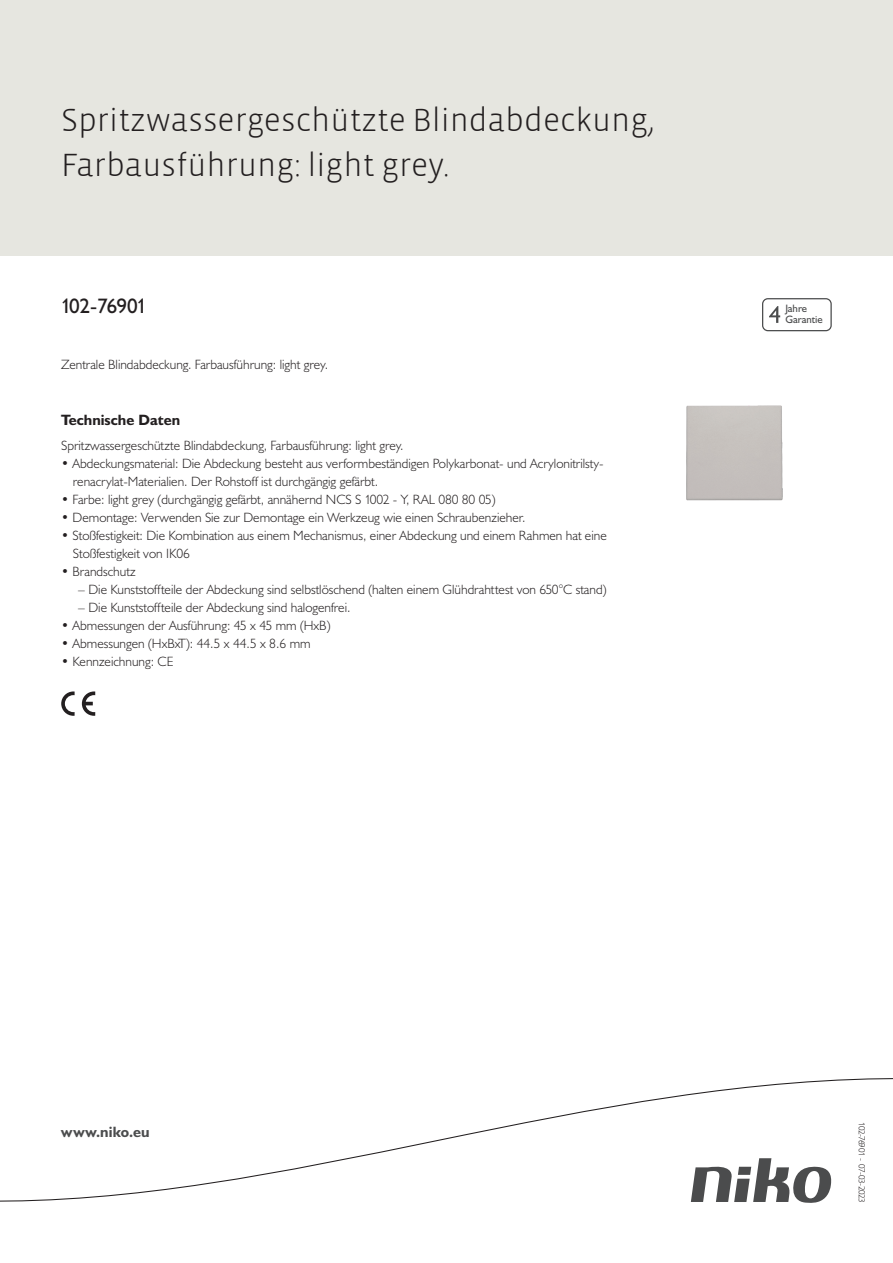
<style>
.page{position:relative;width:893px;height:1263px;background:#fff}
.page>*{position:absolute;margin:0;border:0;box-sizing:border-box;transform-origin:0 0}
.Title_datasheets{font:300 33px/45px "Vista Sans";color:#231f20}
.Article_number{font:21px "Humanist 521 BT";letter-spacing:-.04em;color:#231f20}
.Titles_parts{font:700 15px "Humanist 521 BT";color:#231f20}
.titel_afbeelding{font:700 15px "Humanist 521 BT";letter-spacing:.005em;color:#4b4c4d}
.USP_Bullets{font:300 13.5px/18px "Humanist 521 BT";color:#231f20}
.USP_Bullets_level_2{font:300 13.5px "Humanist 521 BT";color:#231f20}
.Platte_tekst_CAB{font:300 13.5px "Humanist 521 BT";color:#231f20}
.t1{font:10.8px/10.8px "Humanist 521 BT";color:#4b4c4d}
.Revision{font:300 9px "Humanist 521 BT";letter-spacing:-.05em;color:#231f20}
</style>
<div class="page">
<div style="left:0;top:0;width:893px;height:255px;background:#e6e6e0"></div>
<svg style="left:82px;top:691px;width:13px;height:25px"></svg>
<svg style="left:61px;top:691px;width:14px;height:25px"></svg>
<svg style="left:762px;top:298px;width:70px;height:33px"></svg>
<svg style="left:0;top:1078px;width:893px;height:125px"></svg>
<img style="left:686px;top:405px;width:97px;height:96px">
<p class="Title_datasheets" style="left:61px;top:98px;width:595px">Spritzwassergeschützte Blindabdeckung,<br>Farbausführung: light grey.</p>
<p class="Article_number" style="left:61px;top:293px;width:88px">102-76901</p>
<p class="t1" style="left:785px;top:303px;width:39px">Jahre<br>Garantie</p>
<p class="Platte_tekst_CAB" style="left:61px;top:356px;width:268px">Zentrale Blindabdeckung. Farbausführung: light grey.</p>
<p class="Titles_parts" style="left:61px;top:411px;width:120px">Technische Daten</p>
<p class="Platte_tekst_CAB" style="left:61px;top:437px;width:344px">Spritzwassergeschützte Blindabdeckung, Farbausführung: light grey.</p>
<p class="USP_Bullets" style="left:73px;top:454px;width:532px;text-indent:-12px">• Abdeckungsmaterial: Die Abdeckung besteht aus verformbeständigen Polykarbonat- und Acrylonitrilsty&shy;renacrylat-Materialien. Der Rohstoff ist durchgängig gefärbt.</p>
<p class="USP_Bullets" style="left:61px;top:490px;width:436px">• Farbe: light grey (durchgängig gefärbt, annähernd NCS S 1002 - Y, RAL 080 80 05)</p>
<p class="USP_Bullets" style="left:61px;top:508px;width:466px">• Demontage: Verwenden Sie zur Demontage ein Werkzeug wie einen Schraubenzieher.</p>
<p class="USP_Bullets" style="left:73px;top:526px;width:535px;text-indent:-12px">• Stoßfestigkeit: Die Kombination aus einem Mechanismus, einer Abdeckung und einem Rahmen hat eine<br>Stoßfestigkeit von IK06</p>
<p class="USP_Bullets" style="left:61px;top:562px;width:76px">• Brandschutz</p>
<p class="USP_Bullets_level_2" style="left:78px;top:581px;width:530px">– Die Kunststoffteile der Abdeckung sind selbstlöschend (halten einem Glühdrahttest von 650°C stand)</p>
<p class="USP_Bullets_level_2" style="left:78px;top:599px;width:274px">– Die Kunststoffteile der Abdeckung sind halogenfrei.</p>
<p class="USP_Bullets" style="left:61px;top:616px;width:271px">• Abmessungen der Ausführung: 45 x 45 mm (HxB)</p>
<p class="USP_Bullets" style="left:61px;top:634px;width:251px">• Abmessungen (HxBxT): 44.5 x 44.5 x 8.6 mm</p>
<p class="USP_Bullets" style="left:61px;top:652px;width:114px">• Kennzeichnung: CE</p>
<p class="titel_afbeelding" style="left:61px;top:1122px;width:90px">www.niko.eu</p>
<p class="Revision" style="left:868px;top:1122px;width:82px;rotate:90deg">102-76901 - 07-03-2023</p>
</div>
